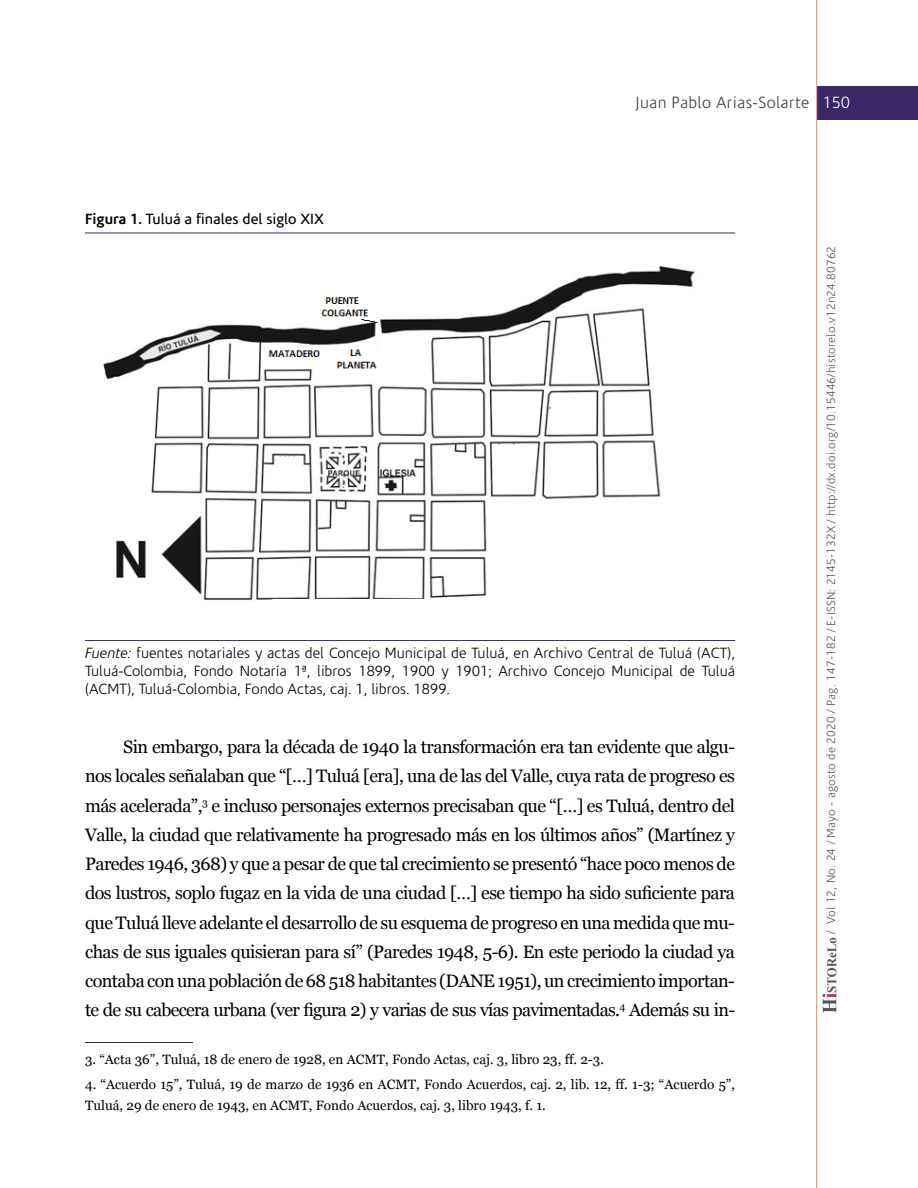
<style>
.page{position:relative;width:918px;height:1188px;background:#fff}
.page>*{position:absolute;margin:0;border:0;box-sizing:border-box;transform-origin:0 0}
.t1{font:18px/29.2px "Georgia";letter-spacing:-.04em;color:#000;text-align:justify}
.t2{font:300 16.5px "Corisande";letter-spacing:.02em;color:#3c3c3b}
.t3{font:300 15px/18px "Corisande";color:#000;text-align:justify}
.t4{font:15px "Corisande";color:#000}
.t5{font:13.5px/21px "Georgia";color:#000}
.t6{font:300 12px "Corisande";letter-spacing:.02em;color:#575756}
.s1{font-weight:700}
.s2{color:#fff}
.s3{font-style:italic}
</style>
<div class="page">
<div style="left:818px;top:86px;width:100px;height:33px;background:#392768"></div>
<hr style="left:816px;top:0;width:1px;height:1188px;background:#f0847a">
<img style="left:822px;top:937px;width:15px;height:76px">
<hr style="left:85px;top:233px;width:650px;height:1px;background:#392768">
<hr style="left:85px;top:640px;width:650px;height:1px;background:#392768">
<img style="left:103px;top:266px;width:592px;height:334px">
<hr style="left:85px;top:1042px;width:108px;height:1px;background:#392768">
<p class="t4" style="left:85px;top:211px;width:240px"><span class="s1">Figura 1.</span> Tuluá a finales del siglo XIX</p>
<p class="t2" style="left:636px;top:94px;width:216px">Juan Pablo Arias-Solarte <span class="s2">150</span></p>
<p class="t3" style="left:85px;top:644px;width:652px"><span class="s3">Fuente:</span> fuentes notariales y actas del Concejo Municipal de Tuluá, en Archivo Central de Tuluá (ACT), Tuluá-Colombia, Fondo Notaría 1ª, libros 1899, 1900 y 1901; Archivo Concejo Municipal de Tuluá (ACMT), Tuluá-Colombia, Fondo Actas, caj. 1, libros. 1899.</p>
<p class="t1" style="left:85px;top:732px;width:652px;text-indent:38px">Sin embargo, para la década de 1940 la transformación era tan evidente que algu&shy;nos locales señalaban que “[…] Tuluá [era], una de las del Valle, cuya rata de progreso es más acelerada”,<sup>3</sup> e incluso personajes externos precisaban que “[…] es Tuluá, dentro del Valle, la ciudad que relativamente ha progresado más en los últimos años” (Martínez y Paredes 1946, 368) y que a pesar de que tal crecimiento se presentó “hace poco menos de dos lustros, soplo fugaz en la vida de una ciudad […] ese tiempo ha sido suficiente para que Tuluá lleve adelante el desarrollo de su esquema de progreso en una medida que mu&shy;chas de sus iguales quisieran para sí” (Paredes 1948, 5-6). En este periodo la ciudad ya contaba con una población de 68 518 habitantes (DANE 1951), un crecimiento importan&shy;te de su cabecera urbana (ver figura 2) y varias de sus vías pavimentadas.<sup>4</sup> Además su in-</p>
<p class="t5" style="left:85px;top:1048px;width:521px">3. “Acta 36”, Tuluá, 18 de enero de 1928, en ACMT, Fondo Actas, caj. 3, libro 23, ff. 2-3.</p>
<p class="t5" style="left:85px;top:1073px;width:652px">4. “Acuerdo 15”, Tuluá, 19 de marzo de 1936 en ACMT, Fondo Acuerdos, caj. 2, lib. 12, ff. 1-3; “Acuerdo 5”,<br>Tuluá, 29 de enero de 1943, en ACMT, Fondo Acuerdos, caj. 3, libro 1943, f. 1.</p>
<p class="t6" style="left:825px;top:934px;width:689px;rotate:-90deg">/ Vol 12, No. 24 / Mayo - agosto de 2020 / Pag. 147-182 / E-ISSN: 2145-132X / http://dx.doi.org/10.15446/historelo.v12n24.80762</p>
</div>
